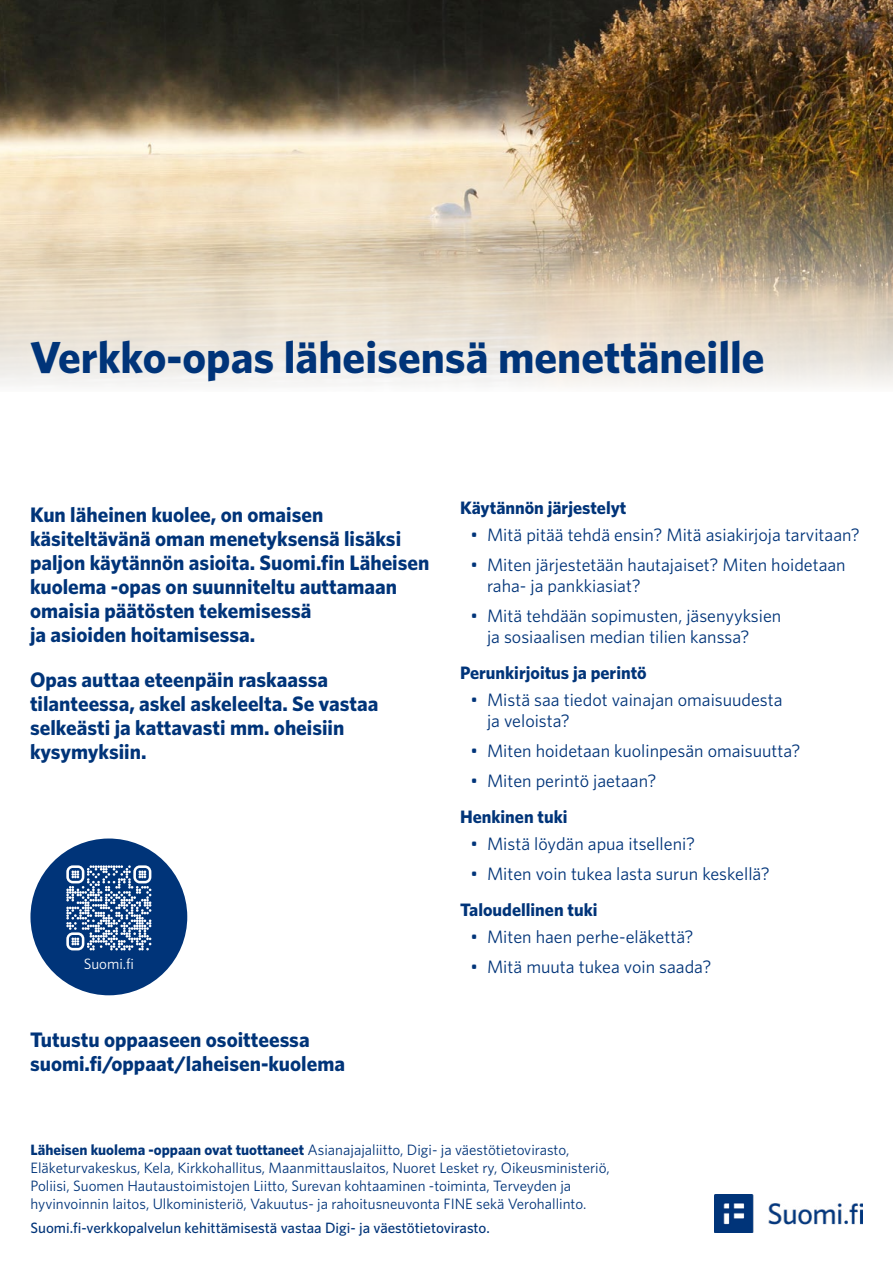
<style>
.page{position:relative;width:893px;height:1263px;background:#fff}
.page>*{position:absolute;margin:0;border:0;box-sizing:border-box;transform-origin:0 0}
.t1{font:700 45px "Whitney";color:#003479}
.t2{font:700 21px/24px "Whitney";color:#003479}
.t3{font:18px/21px "Whitney";color:#003479}
.t4{font:700 18px "Whitney";color:#003479}
.t5{font:15px/18px "Whitney";color:#003479}
.t6{font:500 15px "Whitney";color:#003479}
.t7{font:15px "Whitney";color:#fff}
.s1{font-weight:700}
</style>
<div class="page">
<img style="left:0;top:0;width:893px;height:160px">
<svg style="left:0;top:160px;width:893px;height:227px;background:#d8cab3"></svg>
<div style="left:30px;top:838px;width:158px;height:158px;background:#003479;border-radius:50%"></div>
<img style="left:714px;top:1194px;width:149px;height:39px">
<svg style="left:66px;top:865px;width:85px;height:85px"></svg>
<h1 class="t1" style="left:30px;top:328px;width:736px">Verkko-opas läheisensä menettäneille</h1>
<p class="t2" style="left:30px;top:502px;width:401px">Kun läheinen kuolee, on omaisen käsiteltävänä oman menetyksensä lisäksi paljon käytännön asioita. Suomi.fin Läheisen kuolema -opas on suunniteltu auttamaan omaisia päätösten tekemisessä<br>ja asioiden hoitamisessa.</p>
<p class="t2" style="left:30px;top:667px;width:350px">Opas auttaa eteenpäin raskaassa tilanteessa, askel askeleelta. Se vastaa selkeästi ja kattavasti mm. oheisiin kysymyksiin.</p>
<p class="t7" style="left:84px;top:954px;width:52px">Suomi.fi</p>
<p class="t2" style="left:30px;top:1027px;width:317px">Tutustu oppaaseen osoitteessa suomi.fi/oppaat/laheisen-kuolema</p>
<p class="t4" style="left:460px;top:495px;width:168px">Käytännön järjestelyt</p>
<p class="t3" style="left:470px;top:524px;width:391px">• Mitä pitää tehdä ensin? Mitä asiakirjoja tarvitaan?</p>
<p class="t3" style="left:487px;top:554px;width:360px;text-indent:-17px">• Miten järjestetään hautajaiset? Miten hoidetaan raha- ja pankkiasiat?</p>
<p class="t3" style="left:487px;top:605px;width:296px;text-indent:-17px">• Mitä tehdään sopimusten, jäsenyyksien ja sosiaalisen median tilien kanssa?</p>
<p class="t4" style="left:460px;top:660px;width:188px">Perunkirjoitus ja perintö</p>
<p class="t3" style="left:487px;top:689px;width:297px;text-indent:-17px">• Mistä saa tiedot vainajan omaisuudesta ja veloista?</p>
<p class="t3" style="left:470px;top:740px;width:332px">• Miten hoidetaan kuolinpesän omaisuutta?</p>
<p class="t3" style="left:470px;top:770px;width:187px">• Miten perintö jaetaan?</p>
<p class="t4" style="left:460px;top:804px;width:109px">Henkinen tuki</p>
<p class="t3" style="left:470px;top:833px;width:226px">• Mistä löydän apua itselleni?</p>
<p class="t3" style="left:470px;top:863px;width:301px">• Miten voin tukea lasta surun keskellä?</p>
<p class="t4" style="left:460px;top:898px;width:139px">Taloudellinen tuki</p>
<p class="t3" style="left:470px;top:926px;width:224px">• Miten haen perhe-eläkettä?</p>
<p class="t3" style="left:470px;top:956px;width:242px">• Mitä muuta tukea voin saada?</p>
<p class="t5" style="left:30px;top:1140px;width:581px"><span class="s1">Läheisen kuolema -oppaan ovat tuottaneet</span> Asianajajaliitto, Digi- ja väestötietovirasto, Eläketurvakeskus, Kela, Kirkkohallitus, Maanmittauslaitos, Nuoret Lesket ry, Oikeusministeriö, Poliisi, Suomen Hautaustoimistojen Liitto, Surevan kohtaaminen -toiminta, Terveyden ja hyvinvoinnin laitos, Ulkoministeriö, Vakuutus- ja rahoitusneuvonta FINE sekä Verohallinto.</p>
<p class="t6" style="left:30px;top:1218px;width:461px">Suomi.fi-verkkopalvelun kehittämisestä vastaa Digi- ja väestötietovirasto.</p>
</div>
